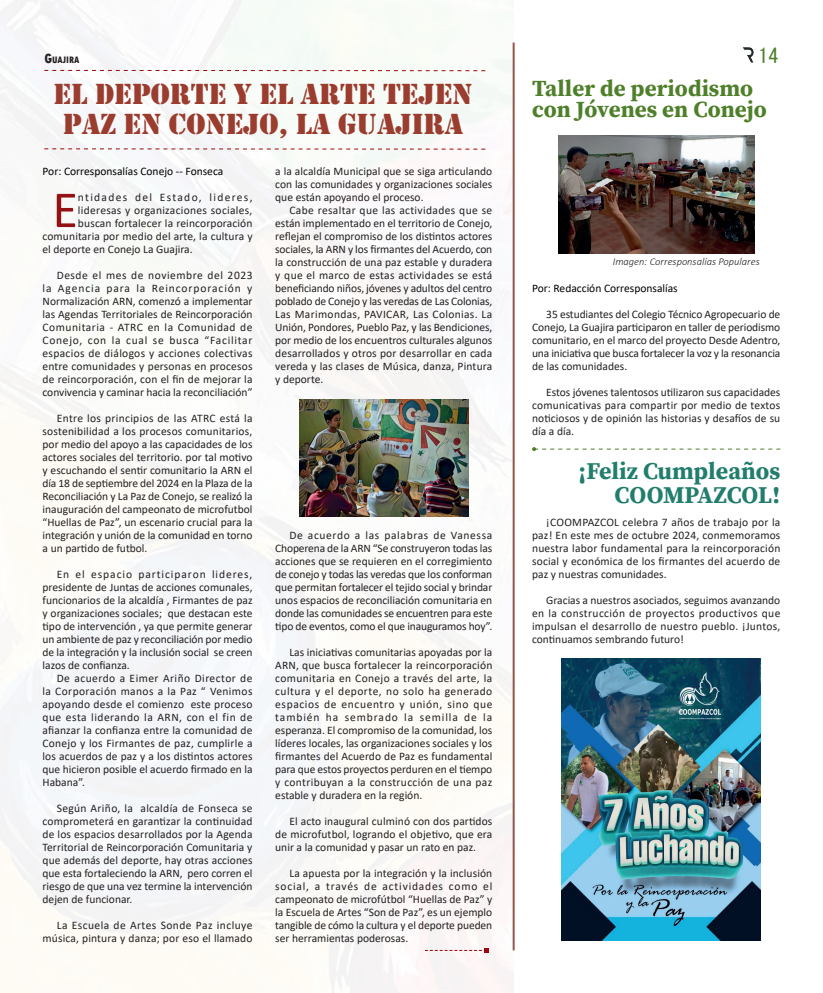
<style>
.page{position:relative;width:823px;height:993px;background:#fff}
.page>*{position:absolute;margin:0;border:0;box-sizing:border-box;transform-origin:0 0}
.t1{font:52.5px "Calibri";color:#941114}
.t2{font:30px/30px "Stencil";color:#9a3c2e;text-align:center}
.t3{font:24px/24px "Source Serif Variable";letter-spacing:-.005em;color:#217d6c;text-align:right}
.t4{font:23px/21px "Source Serif Variable";color:#4e7f29}
.t5{font:20px "MS Gothic";color:#4e7f29}
.t6{font:11.5px/13px "Calibri";color:#231f20;text-align:justify}
.t7{font:11.5px "Calibri";color:#000}
.t8{font:11.5px "Calibri";letter-spacing:.025em;color:#231f20}
.t9{font:11.5px "Calibri";letter-spacing:.11em;color:#231f20}
.t10{font:italic 300 10.5px "Calibri";color:#231f20}
.t11{font:800 condensed 9.8px "Tw Cen";color:#231f20}
.s1{font-size:14px}
</style>
<div class="page">
<img style="left:743px;top:47px;width:11px;height:16px">
<img style="left:0;top:0;width:513px;height:992px">
<svg style="left:424px;top:948px;width:64px;height:4px"></svg>
<svg style="left:43px;top:69px;width:443px;height:3px"></svg>
<svg style="left:43px;top:148px;width:443px;height:2px"></svg>
<img style="left:299px;top:399px;width:169px;height:117px">
<img style="left:558px;top:136px;width:196px;height:117px">
<img style="left:561px;top:658px;width:199px;height:282px">
<hr style="left:512px;top:43px;width:2px;height:907px;background:#94554d">
<svg style="left:532px;top:447px;width:248px;height:4px"></svg>
<p class="t11" style="left:44px;top:54px;width:36px"><span class="s1">G</span>UAJIRA</p>
<h3 class="t5" style="left:758px;top:45px;width:21px">14</h3>
<h2 class="t2" style="left:54px;top:79px;width:420px">EL DEPORTE Y EL ARTE TEJEN<br>PAZ EN CONEJO, LA GUAJIRA</h2>
<p class="t7" style="left:43px;top:163px;width:182px">Por: Corresponsalías Conejo -- Fonseca</p>
<h1 class="t1" style="left:52px;top:173px;width:27px">E</h1>
<p class="t9" style="left:78px;top:189px;width:176px">ntidades del Estado, lideres,</p>
<h3 class="t4" style="left:531px;top:77px;width:236px">Taller de periodismo con Jóvenes en Conejo</h3>
<p class="t6" style="left:275px;top:164px;width:218px">a la alcaldía Municipal que se siga articulando con las comunidades y organizaciones sociales que están apoyando el proceso.</p>
<p class="t6" style="left:275px;top:203px;width:218px;text-indent:14px">Cabe resaltar que las actividades que se están implementado en el territorio de Conejo, reflejan el compromiso de los distintos actores sociales, la ARN y los firmantes del Acuerdo, con la construcción de una paz estable y duradera y que el marco de estas actividades se está beneficiando niños, jóvenes y adultos del centro poblado de Conejo y las veredas de Las Colonias, Las Marimondas, PAVICAR, Las Colonias. La Unión, Pondores, Pueblo Paz, y las Bendiciones, por medio de los encuentros culturales algunos desarrollados y otros por desarrollar en cada vereda y las clases de Música, danza, Pintura y deporte.</p>
<p class="t8" style="left:78px;top:202px;width:176px">lideresas y organizaciones sociales,</p>
<p class="t6" style="left:78px;top:216px;width:176px">buscan fortalecer la reincorporación</p>
<p class="t6" style="left:43px;top:229px;width:211px">comunitaria por medio del arte, la cultura y</p>
<p class="t6" style="left:43px;top:242px;width:151px">el deporte en Conejo La Guajira.</p>
<p class="t6" style="left:43px;top:268px;width:211px;text-indent:14px">Desde el mes de noviembre del 2023 la Agencia para la Reincorporación y Normalización ARN, comenzó a implementar las Agendas Territoriales de Reincorporación Comunitaria - ATRC en la Comunidad de Conejo, con la cual se busca “Facilitar espacios de diálogos y acciones colectivas entre comunidades y personas en procesos de reincorporación, con el fin de mejorar la convivencia y caminar hacia la reconciliación”</p>
<p class="t6" style="left:43px;top:411px;width:211px;text-indent:14px">Entre los principios de las ATRC está la sostenibilidad a los procesos comunitarios, por medio del apoyo a las capacidades de los actores sociales del territorio. por tal motivo y escuchando el sentir comunitario la ARN el día 18 de septiembre del 2024 en la Plaza de la Reconciliación y La Paz de Conejo, se realizó la inauguración del campeonato de microfutbol “Huellas de Paz”, un escenario crucial para la integración y unión de la comunidad en torno a un partido de futbol.</p>
<p class="t6" style="left:43px;top:567px;width:211px;text-indent:14px">En el espacio participaron lideres, presidente de Juntas de acciones comunales, funcionarios de la alcaldía , Firmantes de paz y organizaciones sociales; que destacan este tipo de intervención , ya que permite generar un ambiente de paz y reconciliación por medio de la integración y la inclusión social se creen lazos de confianza.</p>
<p class="t6" style="left:43px;top:671px;width:211px;text-indent:14px">De acuerdo a Eimer Ariño Director de la Corporación manos a la Paz “ Venimos apoyando desde el comienzo este proceso que esta liderando la ARN, con el fin de afianzar la confianza entre la comunidad de Conejo y los Firmantes de paz, cumplirle a los acuerdos de paz y a los distintos actores que hicieron posible el acuerdo firmado en la Habana”.</p>
<p class="t6" style="left:43px;top:801px;width:211px;text-indent:14px">Según Ariño, la alcaldía de Fonseca se comprometerá en garantizar la continuidad de los espacios desarrollados por la Agenda Territorial de Reincorporación Comunitaria y que además del deporte, hay otras acciones que esta fortaleciendo la ARN, pero corren el riesgo de que una vez termine la intervención dejen de funcionar.</p>
<p class="t6" style="left:43px;top:918px;width:211px;text-align:right">La Escuela de Artes Sonde Paz incluye música, pintura y danza; por eso el llamado</p>
<p class="t10" style="left:612px;top:255px;width:148px">Imagen: Corresponsalías Populares</p>
<p class="t7" style="left:531px;top:280px;width:147px">Por: Redacción Corresponsalías</p>
<p class="t6" style="left:531px;top:307px;width:250px;text-indent:14px">35 estudiantes del Colegio Técnico Agropecuario de Conejo, La Guajira participaron en taller de periodismo comunitario, en el marco del proyecto Desde Adentro, una iniciativa que busca fortalecer la voz y la resonancia de las comunidades.</p>
<p class="t6" style="left:531px;top:385px;width:249px;text-indent:14px">Estos jóvenes talentosos utilizaron sus capacidades comunicativas para compartir por medio de textos noticiosos y de opinión las historias y desafíos de su día a día.</p>
<h3 class="t3" style="left:578px;top:459px;width:203px">¡Feliz Cumpleaños<br>COOMPAZCOL!</h3>
<p class="t6" style="left:532px;top:515px;width:250px;text-indent:14px">¡COOMPAZCOL celebra 7 años de trabajo por la paz! En este mes de octubre 2024, conmemoramos nuestra labor fundamental para la reincorporación social y económica de los firmantes del acuerdo de paz y nuestras comunidades.</p>
<p class="t6" style="left:532px;top:593px;width:250px;text-indent:14px">Gracias a nuestros asociados, seguimos avanzando en la construcción de proyectos productivos que impulsan el desarrollo de nuestro pueblo. ¡Juntos, continuamos sembrando futuro!</p>
<p class="t6" style="left:275px;top:528px;width:218px;text-indent:14px">De acuerdo a las palabras de Vanessa Choperena de la ARN “Se construyeron todas las acciones que se requieren en el corregimiento de conejo y todas las veredas que los conforman que permitan fortalecer el tejido social y brindar unos espacios de reconciliación comunitaria en donde las comunidades se encuentren para este tipo de eventos, como el que inauguramos hoy”.</p>
<p class="t6" style="left:275px;top:645px;width:218px;text-indent:14px">Las iniciativas comunitarias apoyadas por la ARN, que busca fortalecer la reincorporación comunitaria en Conejo a través del arte, la cultura y el deporte, no solo ha generado espacios de encuentro y unión, sino que también ha sembrado la semilla de la esperanza. El compromiso de la comunidad, los líderes locales, las organizaciones sociales y los firmantes del Acuerdo de Paz es fundamental para que estos proyectos perduren en el tiempo y contribuyan a la construcción de una paz estable y duradera en la región.</p>
<p class="t6" style="left:275px;top:814px;width:218px;text-indent:14px">El acto inaugural culminó con dos partidos de microfutbol, logrando el objetivo, que era unir a la comunidad y pasar un rato en paz.</p>
<p class="t6" style="left:275px;top:866px;width:218px;text-indent:14px">La apuesta por la integración y la inclusión social, a través de actividades como el campeonato de microfútbol “Huellas de Paz” y la Escuela de Artes “Son de Paz”, es un ejemplo tangible de cómo la cultura y el deporte pueden ser herramientas poderosas.</p>
</div>
